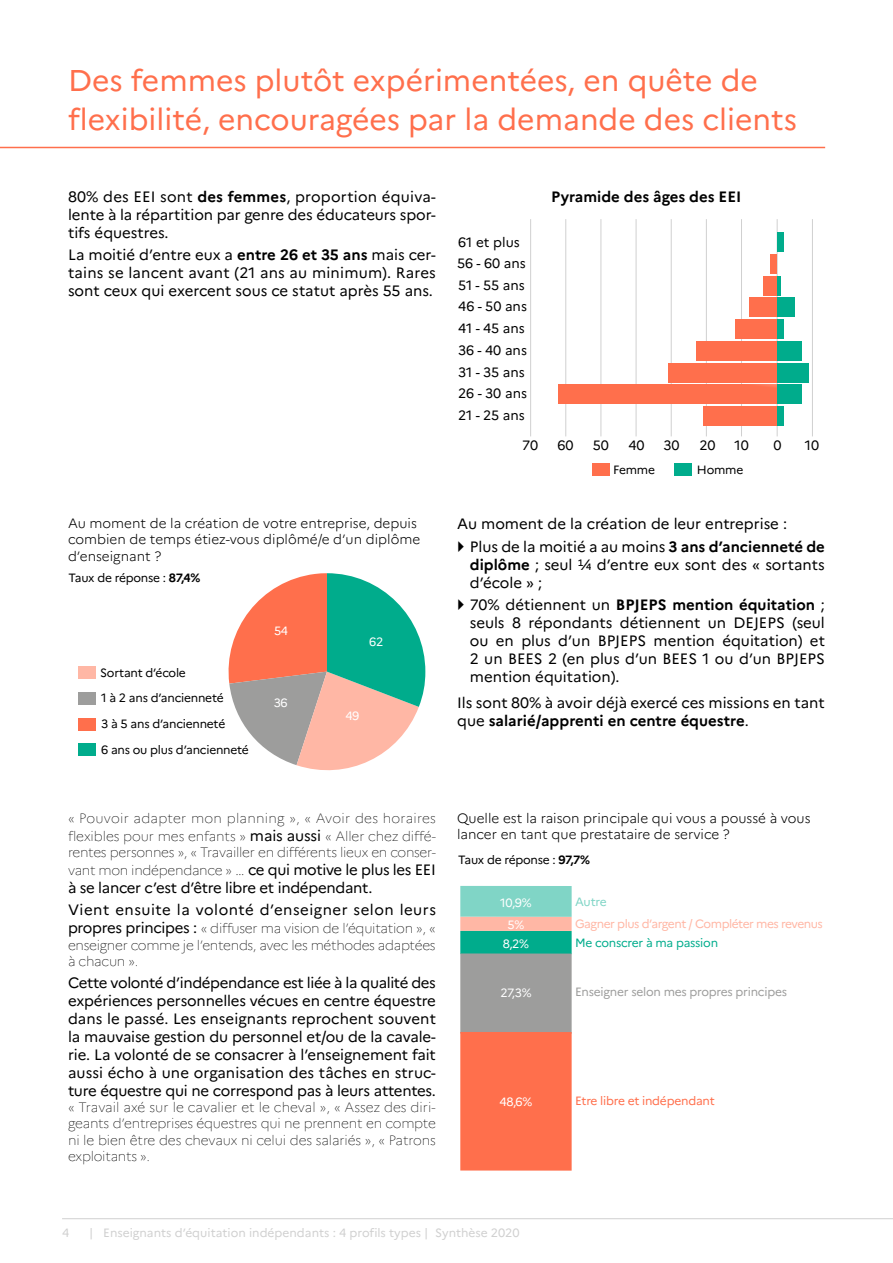
<style>
.page{position:relative;width:893px;height:1263px;background:#fff}
.page>*{position:absolute;margin:0;border:0;box-sizing:border-box;transform-origin:0 0}
.t1{font:30px/39px "Marianne";color:#ff6f4c}
.t2{font:15px/18px "Marianne";color:#000;text-align:justify}
.t3{font:15px/18px "Marianne";letter-spacing:-.02em;color:#000}
.t4{font:15px "Marianne";letter-spacing:.035em;color:#000}
.t5{font:700 15px "Marianne";color:#000}
.t6{font:100 13.5px/16.2px "Marianne";letter-spacing:-.02em;color:#000;text-align:justify}
.t7{font:300 13.5px/16.2px "Marianne";color:#000}
.t8{font:100 13.5px/18px "Marianne";color:#000}
.t9{font:13.5px/21.8px "Marianne";color:#000}
.t10{font:12px "Marianne";letter-spacing:-.02em;color:#000}
.t11{font:12px "Marianne";color:#d0d0d0}
.t12{font:12px "Marianne";letter-spacing:-.04em;color:#ffb7a5}
.t13{font:12px "Marianne";letter-spacing:-.02em;color:#9d9d9c}
.t14{font:12px "Marianne";letter-spacing:-.03em;color:#fff}
.t15{font:12px "Marianne";letter-spacing:-.02em;color:#ff6f4c}
.t16{font:12px "Marianne";letter-spacing:-.02em;color:#00ac8c}
.t17{font:12px "Marianne";letter-spacing:-.025em;color:#80d5c6}
.s1{font-weight:700}
.s2{font-weight:400;font-size:15px}
.s3{font-weight:100;font-size:13.5px}
.s4{font-weight:100}
</style>
<div class="page">
<hr style="left:62px;top:1218px;width:831px;height:1px;background:#d0d0d0">
<svg style="left:228px;top:573px;width:197px;height:198px"></svg>
<hr style="left:0;top:147px;width:825px;height:1px;background:#ff6f4c">
<div style="left:592px;top:463px;width:17px;height:12px;background:#ff6f4c"></div>
<div style="left:675px;top:463px;width:17px;height:12px;background:#00ac8c"></div>
<hr style="left:777px;top:219px;width:1px;height:217px;background:#d0d0d0">
<hr style="left:812px;top:219px;width:1px;height:217px;background:#d0d0d0">
<div style="left:778px;top:406px;width:6px;height:20px;background:#00ac8c"></div>
<div style="left:778px;top:384px;width:24px;height:20px;background:#00ac8c"></div>
<div style="left:778px;top:363px;width:31px;height:19px;background:#00ac8c"></div>
<div style="left:778px;top:341px;width:24px;height:20px;background:#00ac8c"></div>
<div style="left:778px;top:319px;width:6px;height:20px;background:#00ac8c"></div>
<div style="left:778px;top:298px;width:17px;height:19px;background:#00ac8c"></div>
<hr style="left:778px;top:276px;width:3px;height:19px;background:#00ac8c">
<div style="left:778px;top:232px;width:6px;height:20px;background:#00ac8c"></div>
<hr style="left:741px;top:219px;width:1px;height:217px;background:#d0d0d0">
<hr style="left:706px;top:219px;width:1px;height:217px;background:#d0d0d0">
<hr style="left:671px;top:219px;width:1px;height:217px;background:#d0d0d0">
<hr style="left:636px;top:219px;width:1px;height:217px;background:#d0d0d0">
<hr style="left:601px;top:219px;width:1px;height:217px;background:#d0d0d0">
<hr style="left:565px;top:219px;width:1px;height:217px;background:#d0d0d0">
<hr style="left:530px;top:219px;width:1px;height:217px;background:#d0d0d0">
<div style="left:703px;top:406px;width:74px;height:20px;background:#ff6f4c"></div>
<div style="left:559px;top:384px;width:218px;height:20px;background:#ff6f4c"></div>
<div style="left:668px;top:363px;width:109px;height:19px;background:#ff6f4c"></div>
<div style="left:696px;top:341px;width:81px;height:20px;background:#ff6f4c"></div>
<div style="left:735px;top:319px;width:42px;height:20px;background:#ff6f4c"></div>
<div style="left:749px;top:298px;width:28px;height:19px;background:#ff6f4c"></div>
<div style="left:763px;top:276px;width:14px;height:19px;background:#ff6f4c"></div>
<div style="left:770px;top:254px;width:7px;height:20px;background:#ff6f4c"></div>
<div style="left:79px;top:666px;width:17px;height:13px;background:#ffb7a5"></div>
<div style="left:79px;top:718px;width:17px;height:13px;background:#ff6f4c"></div>
<div style="left:79px;top:692px;width:17px;height:13px;background:#9d9d9c"></div>
<div style="left:79px;top:743px;width:17px;height:13px;background:#00ac8c"></div>
<div style="left:460px;top:886px;width:112px;height:31px;background:#80d5c6"></div>
<div style="left:460px;top:917px;width:112px;height:14px;background:#ffb7a5"></div>
<div style="left:460px;top:931px;width:112px;height:23px;background:#00ac8c"></div>
<div style="left:460px;top:953px;width:112px;height:81px;background:#9d9d9c"></div>
<div style="left:460px;top:1032px;width:112px;height:138px;background:#ff6f4c"></div>
<h1 class="t1" style="left:68px;top:60px;width:730px">Des femmes plutôt expérimentées, en quête de flexibilité, encouragées par la demande des clients</h1>
<p class="t2" style="left:68px;top:188px;width:369px">80% des EEI sont <span class="s1">des femmes</span>, proportion équiva&shy;lente à la répartition par genre des éducateurs spor&shy;tifs équestres.</p>
<p class="t2" style="left:68px;top:246px;width:369px">La moitié d’entre eux a <span class="s1">entre 26 et 35 ans</span> mais cer&shy;tains se lancent avant (21 ans au minimum). Rares sont ceux qui exercent sous ce statut après 55 ans.</p>
<p class="t7" style="left:68px;top:515px;width:354px">Au moment de la création de votre entreprise, depuis combien de temps étiez-vous diplômé/e d’un diplôme d’enseignant ?</p>
<p class="t10" style="left:68px;top:570px;width:133px">Taux de réponse : <span class="s1">87,4%</span></p>
<p class="t10" style="left:100px;top:666px;width:87px">Sortant d’école</p>
<p class="t10" style="left:101px;top:691px;width:124px">1 à 2 ans d’ancienneté</p>
<p class="t10" style="left:101px;top:716px;width:126px">3 à 5 ans d’ancienneté</p>
<p class="t10" style="left:101px;top:742px;width:149px">6 ans ou plus d’ancienneté</p>
<p class="t14" style="left:274px;top:624px;width:15px">54</p>
<p class="t14" style="left:274px;top:695px;width:16px">36</p>
<p class="t14" style="left:369px;top:634px;width:16px">62</p>
<p class="t14" style="left:345px;top:708px;width:16px">49</p>
<p class="t5" style="left:551px;top:188px;width:192px">Pyramide des âges des EEI</p>
<p class="t9" style="left:457px;top:231px;width:71px">61 et plus<br>56 - 60 ans<br>51 - 55 ans<br>46 - 50 ans<br>41 - 45 ans<br>36 - 40 ans<br>31 - 35 ans<br>26 - 30 ans<br>21 - 25 ans</p>
<p class="t9" style="left:522px;top:434px;width:17px">70</p>
<p class="t9" style="left:557px;top:434px;width:18px">60</p>
<p class="t9" style="left:593px;top:434px;width:18px">50</p>
<p class="t9" style="left:628px;top:434px;width:18px">40</p>
<p class="t9" style="left:663px;top:434px;width:18px">30</p>
<p class="t9" style="left:699px;top:434px;width:18px">20</p>
<p class="t9" style="left:734px;top:434px;width:16px">10</p>
<p class="t9" style="left:773px;top:434px;width:10px">0</p>
<p class="t9" style="left:805px;top:434px;width:16px">10</p>
<p class="t10" style="left:613px;top:462px;width:43px">Femme</p>
<p class="t10" style="left:697px;top:462px;width:48px">Homme</p>
<p class="t2" style="left:470px;top:513px;width:357px;line-height:22.2px;text-indent:-13px">Au moment de la création de leur entreprise :<br>Plus de la moitié a au moins <span class="s1">3 ans d’ancienneté de</span></p>
<p class="t2" style="left:470px;top:555px;width:357px"><span class="s1">diplôme</span> ; seul ¼ d’entre eux sont des « sortants d’école » ;</p>
<p class="t2" style="left:470px;top:595px;width:357px">70% détiennent un <span class="s1">BPJEPS mention équitation</span> ; seuls 8 répondants détiennent un DEJEPS (seul ou en plus d’un BPJEPS mention équitation) et 2 un BEES 2 (en plus d’un BEES 1 ou d’un BPJEPS mention équitation).</p>
<p class="t2" style="left:457px;top:694px;width:369px">Ils sont 80% à avoir déjà exercé ces missions en tant que <span class="s1">salarié/apprenti en centre équestre</span>.</p>
<p class="t8" style="left:68px;top:809px;width:369px">« Pouvoir adapter mon planning », « Avoir des horaires flexibles pour mes enfants » <span class="s2">mais aussi</span> « Aller chez diffé-</p>
<p class="t6" style="left:68px;top:844px;width:369px">rentes personnes », « Travailler en différents lieux en conser-</p>
<p class="t3" style="left:68px;top:861px;width:369px"><span class="s3">vant mon indépendance »</span> <span class="s4">…</span> ce qui motive le plus les EEI à se lancer c’est d’être libre et indépendant.</p>
<p class="t4" style="left:68px;top:901px;width:369px">Vient ensuite la volonté d’enseigner selon leurs</p>
<p class="t6" style="left:68px;top:920px;width:369px"><span class="s2">propres principes :</span> « diffuser ma vision de l’équitation », « enseigner comme je l’entends, avec les méthodes adaptées à chacun ».</p>
<p class="t2" style="left:68px;top:973px;width:369px">Cette volonté d’indépendance est liée à la qualité des expériences personnelles vécues en centre équestre dans le passé. Les enseignants reprochent souvent la mauvaise gestion du personnel et/ou de la cavale&shy;rie. La volonté de se consacrer à l’enseignement fait aussi écho à une organisation des tâches en struc&shy;ture équestre qui ne correspond pas à leurs attentes.</p>
<p class="t6" style="left:68px;top:1099px;width:369px">« Travail axé sur le cavalier et le cheval », « Assez des diri&shy;geants d’entreprises équestres qui ne prennent en compte ni le bien être des chevaux ni celui des salariés », « Patrons exploitants ».</p>
<p class="t7" style="left:457px;top:810px;width:355px">Quelle est la raison principale qui vous a poussé à vous lancer en tant que prestataire de service ?</p>
<p class="t10" style="left:458px;top:852px;width:134px">Taux de réponse : <span class="s1">97,7%</span></p>
<p class="t17" style="left:575px;top:894px;width:33px">Autre</p>
<p class="t14" style="left:500px;top:896px;width:33px">10,9%</p>
<p class="t14" style="left:508px;top:917px;width:18px">5%</p>
<p class="t14" style="left:503px;top:937px;width:28px">8,2%</p>
<p class="t12" style="left:575px;top:917px;width:249px">Gagner plus d’argent / Compléter mes revenus</p>
<p class="t16" style="left:575px;top:935px;width:145px">Me conscrer à ma passion</p>
<p class="t14" style="left:500px;top:985px;width:33px">27,3%</p>
<p class="t13" style="left:575px;top:984px;width:213px">Enseigner selon mes propres principes</p>
<p class="t14" style="left:499px;top:1094px;width:34px">48,6%</p>
<p class="t15" style="left:575px;top:1093px;width:141px">Etre libre et indépendant</p>
<p class="t11" style="left:62px;top:1226px;width:9px">4</p>
<p class="t11" style="left:89px;top:1225px;width:432px">| Enseignants d’équitation indépendants : 4 profils types | Synthèse 2020</p>
</div>
